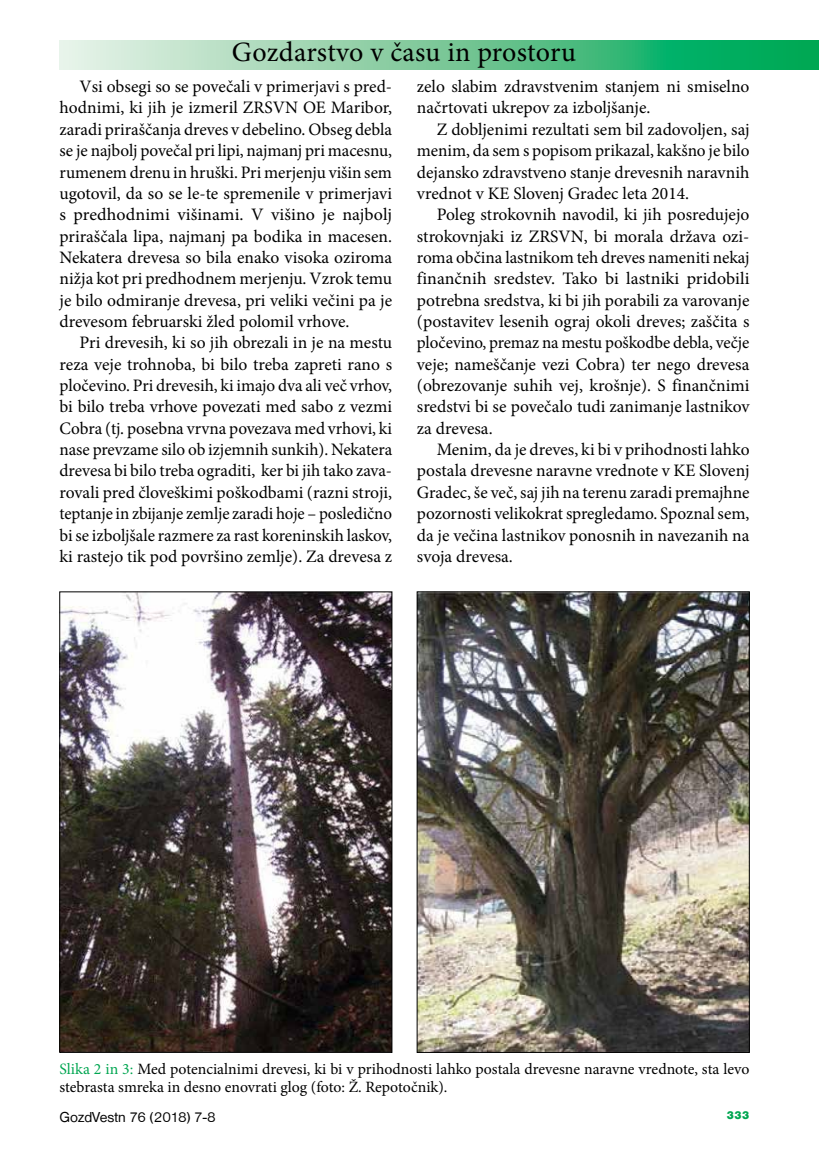
<style>
.page{position:relative;width:819px;height:1166px;background:#fff}
.page>*{position:absolute;margin:0;border:0;box-sizing:border-box;transform-origin:0 0}
.t1{font:28px "Minion Pro";letter-spacing:.005em;color:#000}
.t2{font:17.5px/21.3px "Minion Pro";color:#000;text-align:justify}
.t3{font:15.75px/17.5px "Minion Pro";color:#000}
.t4{font:14.88px "Nimbus San DEE";color:#000}
.t5{font:11.38px "Nimbus San DEE Blac";color:#00a651}
.s1{color:#00a651}
</style>
<div class="page">
<svg style="left:60px;top:40px;width:759px;height:29px;background:#70c999"></svg>
<img style="left:62px;top:594px;width:328px;height:456px">
<div style="left:60px;top:592px;width:332px;height:460px;border:1px solid #000"></div>
<img style="left:419px;top:594px;width:328px;height:456px">
<div style="left:417px;top:592px;width:332px;height:460px;border:1px solid #000"></div>
<h1 class="t1" style="left:232px;top:33px;width:345px">Gozdarstvo v času in prostoru</h1>
<p class="t2" style="left:60px;top:76px;width:334px;text-indent:20px">Vsi obsegi so se povečali v primerjavi s pred&shy;hodnimi, ki jih je izmeril ZRSVN OE Maribor, zaradi priraščanja dreves v debelino. Obseg debla se je najbolj povečal pri lipi, najmanj pri macesnu, rumenem drenu in hruški. Pri merjenju višin sem ugotovil, da so se le-te spremenile v primerjavi s predhodnimi višinami. V višino je najbolj priraščala lipa, najmanj pa bodika in macesen.<br>Nekatera drevesa so bila enako visoka oziroma nižja kot pri predhodnem merjenju. Vzrok temu je bilo odmiranje drevesa, pri veliki večini pa je drevesom februarski žled polomil vrhove.</p>
<p class="t2" style="left:60px;top:332px;width:334px;text-indent:20px">Pri drevesih, ki so jih obrezali in je na mestu reza veje trohnoba, bi bilo treba zapreti rano s pločevino. Pri drevesih, ki imajo dva ali več vrhov, bi bilo treba vrhove povezati med sabo z vezmi Cobra (tj. posebna vrvna povezava med vrhovi, ki nase prevzame silo ob izjemnih sunkih). Nekatera drevesa bi bilo treba ograditi, ker bi jih tako zava&shy;rovali pred človeškimi poškodbami (razni stroji, teptanje in zbijanje zemlje zaradi hoje – posledično bi se izboljšale razmere za rast koreninskih laskov, ki rastejo tik pod površino zemlje). Za drevesa z</p>
<p class="t2" style="left:417px;top:76px;width:334px">zelo slabim zdravstvenim stanjem ni smiselno načrtovati ukrepov za izboljšanje.</p>
<p class="t2" style="left:417px;top:119px;width:334px;text-indent:20px">Z dobljenimi rezultati sem bil zadovoljen, saj menim, da sem s popisom prikazal, kakšno je bilo dejansko zdravstveno stanje drevesnih naravnih vrednot v KE Slovenj Gradec leta 2014.</p>
<p class="t2" style="left:417px;top:204px;width:334px;text-indent:20px">Poleg strokovnih navodil, ki jih posredujejo strokovnjaki iz ZRSVN, bi morala država ozi&shy;roma občina lastnikom teh dreves nameniti nekaj finančnih sredstev. Tako bi lastniki pridobili potrebna sredstva, ki bi jih porabili za varovanje (postavitev lesenih ograj okoli dreves; zaščita s pločevino, premaz na mestu poškodbe debla, večje veje; nameščanje vezi Cobra) ter nego drevesa (obrezovanje suhih vej, krošnje). S finančnimi sredstvi bi se povečalo tudi zanimanje lastnikov za drevesa.</p>
<p class="t2" style="left:417px;top:439px;width:334px;text-indent:20px">Menim, da je dreves, ki bi v prihodnosti lahko postala drevesne naravne vrednote v KE Slovenj Gradec, še več, saj jih na terenu zaradi premajhne pozornosti velikokrat spregledamo. Spoznal sem, da je večina lastnikov ponosnih in navezanih na svoja drevesa.</p>
<p class="t3" style="left:60px;top:1061px;width:691px"><span class="s1">Slika 2 in 3:</span> Med potencialnimi drevesi, ki bi v prihodnosti lahko postala drevesne naravne vrednote, sta levo stebrasta smreka in desno enovrati glog (foto: Ž. Repotočnik).</p>
<p class="t4" style="left:60px;top:1109px;width:158px">GozdVestn 76 (2018) 7-8</p>
<p class="t5" style="left:726px;top:1109px;width:25px">333</p>
</div>
